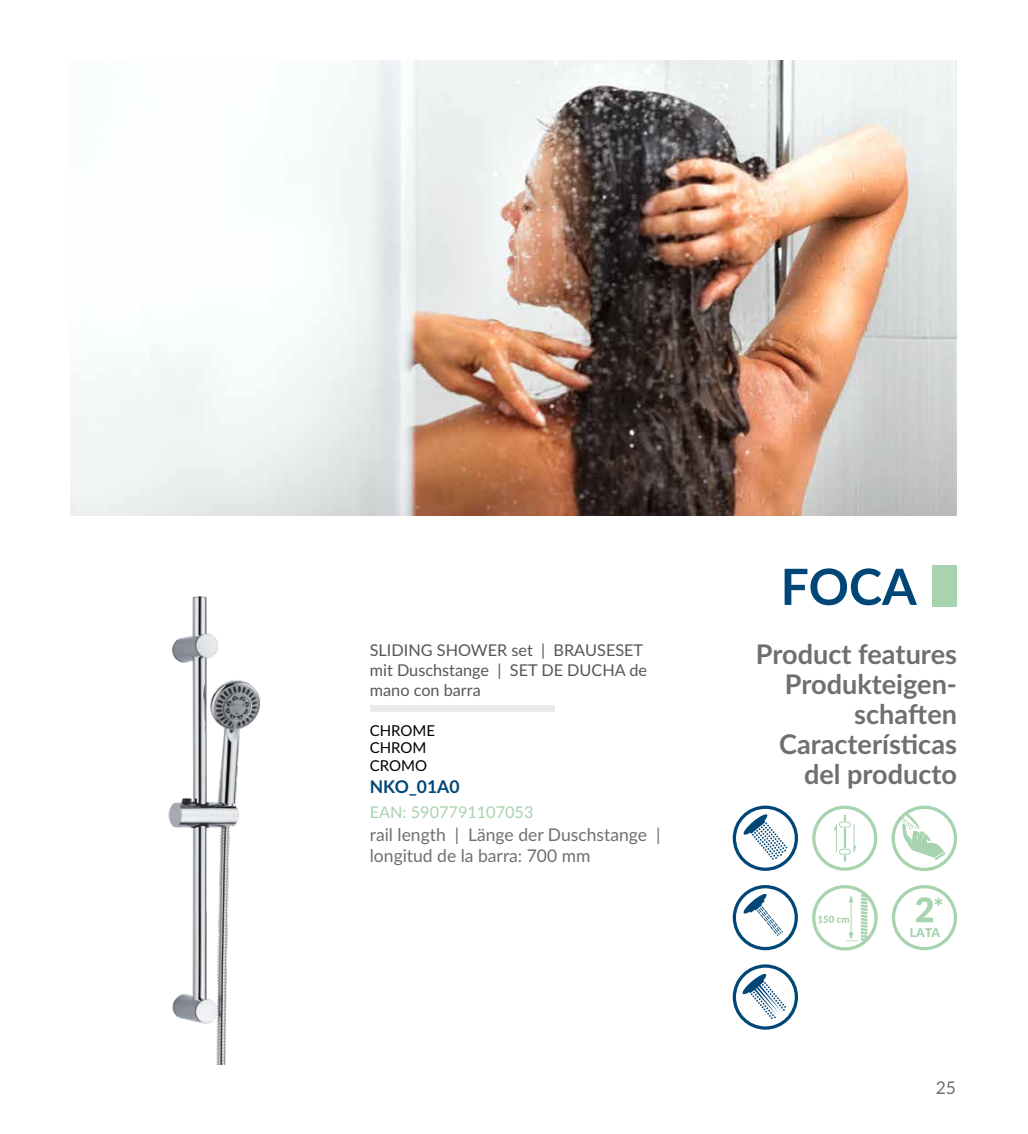
<style>
.page{position:relative;width:1028px;height:1134px;background:#fff}
.page>*{position:absolute;margin:0;border:0;box-sizing:border-box;transform-origin:0 0}
.t1{font:700 50px "Lato";color:#004676}
.t2{font:700 27px/30px "Lato";color:#706f6f;text-align:right}
.t3{font:17.5px/21.2px "Lato";color:#706f6f}
.t4{font:700 17.5px "Lato";color:#004676}
.t5{font:16.25px/20px "Lato";color:#575756}
.t6{font:16.25px "Lato";color:#a8d3af}
.t7{font:15px/17.5px "Lato";color:#000}
</style>
<div class="page">
<img style="left:168px;top:596px;width:93px;height:468px">
<div style="left:370px;top:705px;width:184px;height:6px;background:#eaeaea"></div>
<img style="left:70px;top:60px;width:886px;height:456px">
<div style="left:932px;top:566px;width:25px;height:41px;background:#a8d3af"></div>
<svg style="left:812px;top:806px;width:65px;height:65px"></svg>
<svg style="left:891px;top:806px;width:66px;height:65px"></svg>
<svg style="left:812px;top:885px;width:65px;height:65px"></svg>
<svg style="left:732px;top:806px;width:66px;height:65px"></svg>
<svg style="left:732px;top:964px;width:66px;height:66px"></svg>
<svg style="left:732px;top:885px;width:66px;height:65px"></svg>
<svg style="left:891px;top:885px;width:66px;height:65px"></svg>
<p class="t5" style="left:370px;top:639px;width:279px">SLIDING SHOWER set | BRAUSESET mit Duschstange | SET DE DUCHA de mano con barra</p>
<p class="t7" style="left:370px;top:721px;width:67px">CHROME<br>CHROM<br>CROMO</p>
<p class="t4" style="left:370px;top:773px;width:91px">NKO_01A0</p>
<p class="t6" style="left:370px;top:800px;width:165px">EAN: 5907791107053</p>
<p class="t3" style="left:370px;top:823px;width:292px">rail length | Länge der Duschstange | longitud de la barra: 700 mm</p>
<h1 class="t1" style="left:780px;top:550px;width:138px">FOCA</h1>
<h2 class="t2" style="left:756px;top:638px;width:203px">Product features<br>Produkteigen&shy;schaften<br>Características del producto</h2>
<p class="t3" style="left:935px;top:1076px;width:22px">25</p>
</div>
